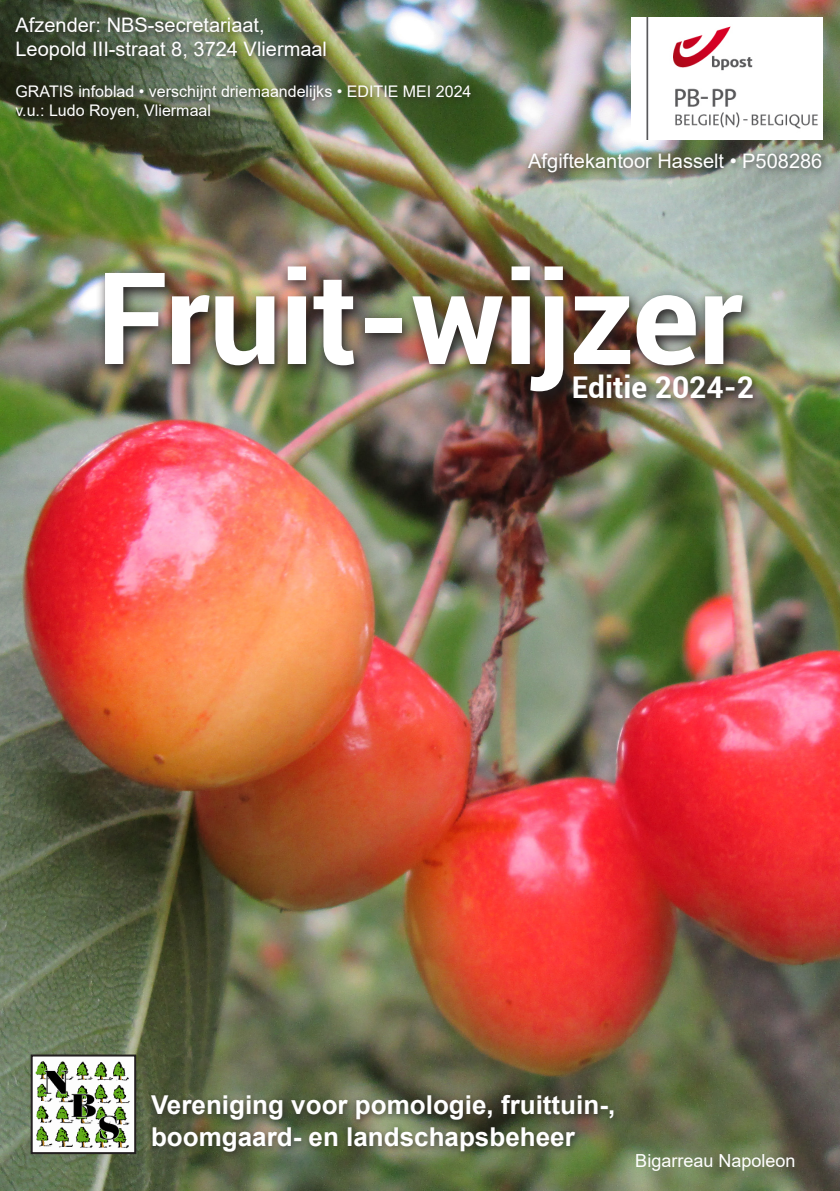
<style>
.page{position:relative;width:840px;height:1191px;background:#fff}
.page>*{position:absolute;margin:0;border:0;box-sizing:border-box;transform-origin:0 0}
.t1{font:700 128px "Roboto";letter-spacing:-.01em;color:#fff}
.t2{font:700 30px "Roboto";color:#fff}
.t3{font:700 26px/31.2px "Arial";color:#fff}
.t4{font:20px/24px "Arial";color:#fff}
.t5{font:18px "Arial";color:#fff}
.t6{font:16px/19.2px "Arial";color:#fff}
</style>
<div class="page">
<img style="left:0;top:0;width:839px;height:1191px">
<img style="left:96px;top:259px;width:660px;height:149px">
<img style="left:631px;top:17px;width:191px;height:123px">
<div style="left:11px;top:14px;width:466px;height:113px;background:#231f20;opacity:.61"></div>
<div style="left:523px;top:150px;width:305px;height:30px;background:#231f20;opacity:.61"></div>
<div style="left:568px;top:371px;width:192px;height:35px;background:#231f20;opacity:.61"></div>
<img style="left:34px;top:1057px;width:99px;height:94px">
<div style="left:31px;top:1054px;width:105px;height:100px;border:2px solid #231f20"></div>
<div style="left:146px;top:1092px;width:474px;height:66px;background:#231f20;opacity:.61"></div>
<p class="t4" style="left:15px;top:13px;width:313px">Afzender: NBS-secretariaat,<br>Leopold III-straat 8, 3724 Vliermaal</p>
<p class="t6" style="left:15px;top:81px;width:457px">GRATIS infoblad • verschijnt driemaandelijks • EDITIE MEI 2024 v.u.: Ludo Royen, Vliermaal</p>
<p class="t4" style="left:528px;top:148px;width:295px">Afgiftekantoor Hasselt • P508286</p>
<p class="t1" style="left:97px;top:228px;width:647px">Fruit-wijzer</p>
<p class="t2" style="left:571px;top:366px;width:184px">Editie 2024-2</p>
<p class="t3" style="left:151px;top:1090px;width:465px">Vereniging voor pomologie, fruittuin-, boomgaard- en landschapsbeheer</p>
<p class="t5" style="left:635px;top:1148px;width:162px">Bigarreau Napoleon</p>
</div>
